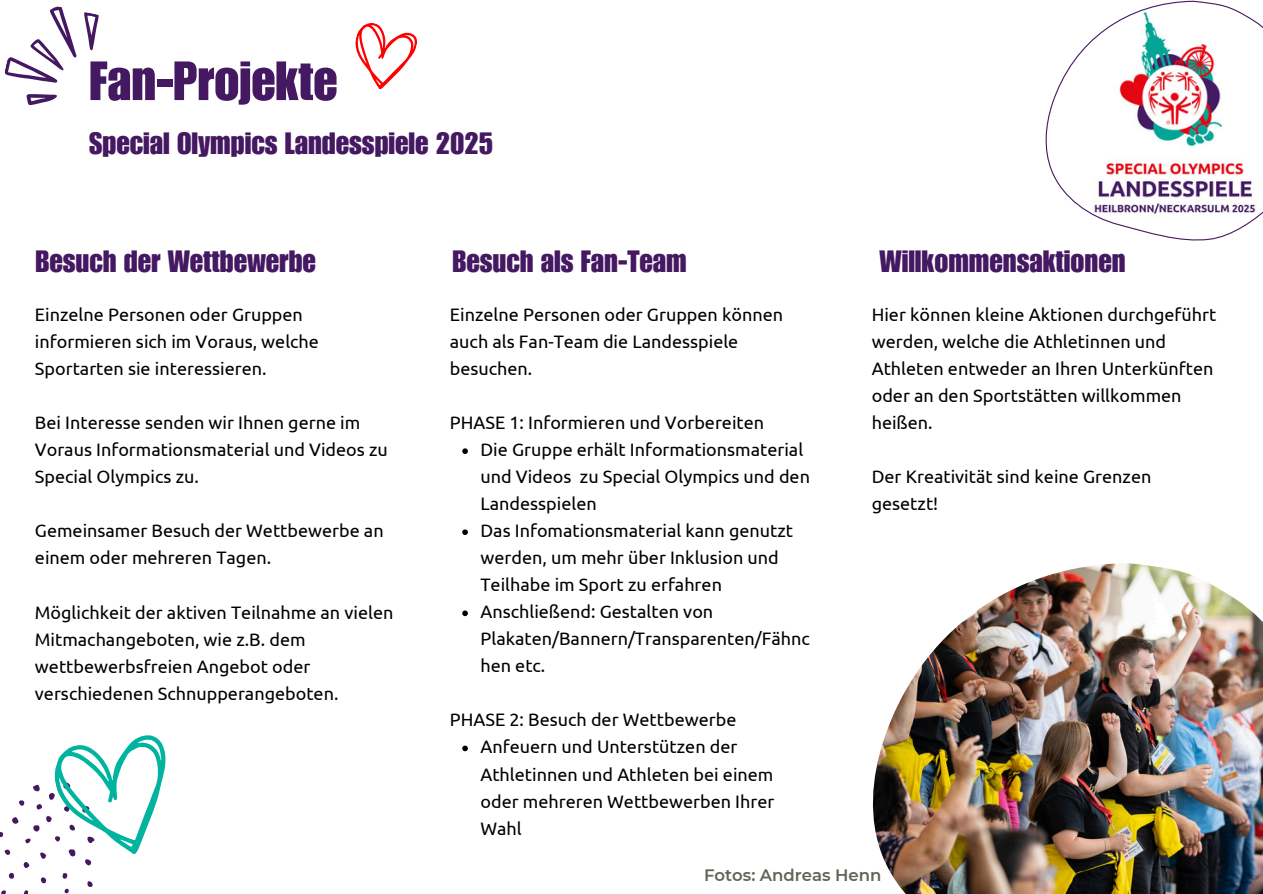
<style>
.page{position:relative;width:1263px;height:894px;background:#fff}
.page>*{position:absolute;margin:0;border:0;box-sizing:border-box;transform-origin:0 0}
.t1{font:54px "Impact LT Std";color:#451962}
.t2{font:30px "Impact LT Std";color:#451962}
.t3{font:18px/27px "Ubuntu";color:#000}
.t4{font:600 16.5px "Montserrat";color:#636359}
</style>
<div class="page">
<svg style="left:4px;top:6px;width:95px;height:100px"></svg>
<svg style="left:1045px;top:1px;width:218px;height:239px"></svg>
<img style="left:872px;top:563px;width:391px;height:330px">
<svg style="left:462px;top:448px;width:6px;height:6px"></svg>
<svg style="left:462px;top:529px;width:6px;height:6px"></svg>
<svg style="left:462px;top:610px;width:6px;height:6px"></svg>
<svg style="left:462px;top:745px;width:6px;height:6px"></svg>
<svg style="left:0;top:735px;width:166px;height:158px"></svg>
<svg style="left:355px;top:23px;width:62px;height:67px"></svg>
<h1 class="t1" style="left:89px;top:61px;width:249px">Fan-Projekte</h1>
<h1 class="t2" style="left:89px;top:133px;width:406px">Special Olympics Landesspiele 2025</h1>
<h1 class="t2" style="left:36px;top:250px;width:282px">Besuch der Wettbewerbe</h1>
<p class="t2" style="left:453px;top:250px;width:236px">Besuch als Fan-Team</p>
<h1 class="t2" style="left:879px;top:250px;width:248px">Willkommensaktionen</h1>
<h1 class="t3" style="left:35px;top:301px;width:286px">Einzelne Personen oder Gruppen informieren sich im Voraus, welche<br>Sportarten sie interessieren.</h1>
<p class="t3" style="left:35px;top:409px;width:354px">Bei Interesse senden wir Ihnen gerne im<br>Voraus Informationsmaterial und Videos zu<br>Special Olympics zu.</p>
<p class="t3" style="left:35px;top:517px;width:350px">Gemeinsamer Besuch der Wettbewerbe an einem oder mehreren Tagen.</p>
<p class="t3" style="left:35px;top:598px;width:360px">Möglichkeit der aktiven Teilnahme an vielen Mitmachangeboten, wie z.B. dem wettbewerbsfreien Angebot oder verschiedenen Schnupperangeboten.</p>
<p class="t3" style="left:450px;top:301px;width:335px">Einzelne Personen oder Gruppen können auch als Fan-Team die Landesspiele besuchen.</p>
<p class="t3" style="left:450px;top:409px;width:316px">PHASE 1: Informieren und Vorbereiten</p>
<p class="t3" style="left:480px;top:436px;width:331px">Die Gruppe erhält Informationsmaterial und Videos zu Special Olympics und den<br>Landesspielen</p>
<p class="t3" style="left:480px;top:517px;width:314px">Das Infomationsmaterial kann genutzt werden, um mehr über Inklusion und<br>Teilhabe im Sport zu erfahren</p>
<p class="t3" style="left:480px;top:598px;width:331px">Anschließend: Gestalten von<br>Plakaten/Bannern/Transparenten/Fähnc hen etc.</p>
<p class="t3" style="left:450px;top:706px;width:288px">PHASE 2: Besuch der Wettbewerbe</p>
<p class="t3" style="left:480px;top:733px;width:295px">Anfeuern und Unterstützen der<br>Athletinnen und Athleten bei einem oder mehreren Wettbewerben Ihrer<br>Wahl</p>
<p class="t3" style="left:872px;top:301px;width:346px">Hier können kleine Aktionen durchgeführt werden, welche die Athletinnen und<br>Athleten entweder an Ihren Unterkünften oder an den Sportstätten willkommen heißen.</p>
<p class="t3" style="left:872px;top:463px;width:281px">Der Kreativität sind keine Grenzen</p>
<p class="t3" style="left:872px;top:490px;width:68px">gesetzt!</p>
<p class="t4" style="left:704px;top:865px;width:179px">Fotos: Andreas Henn</p>
</div>
